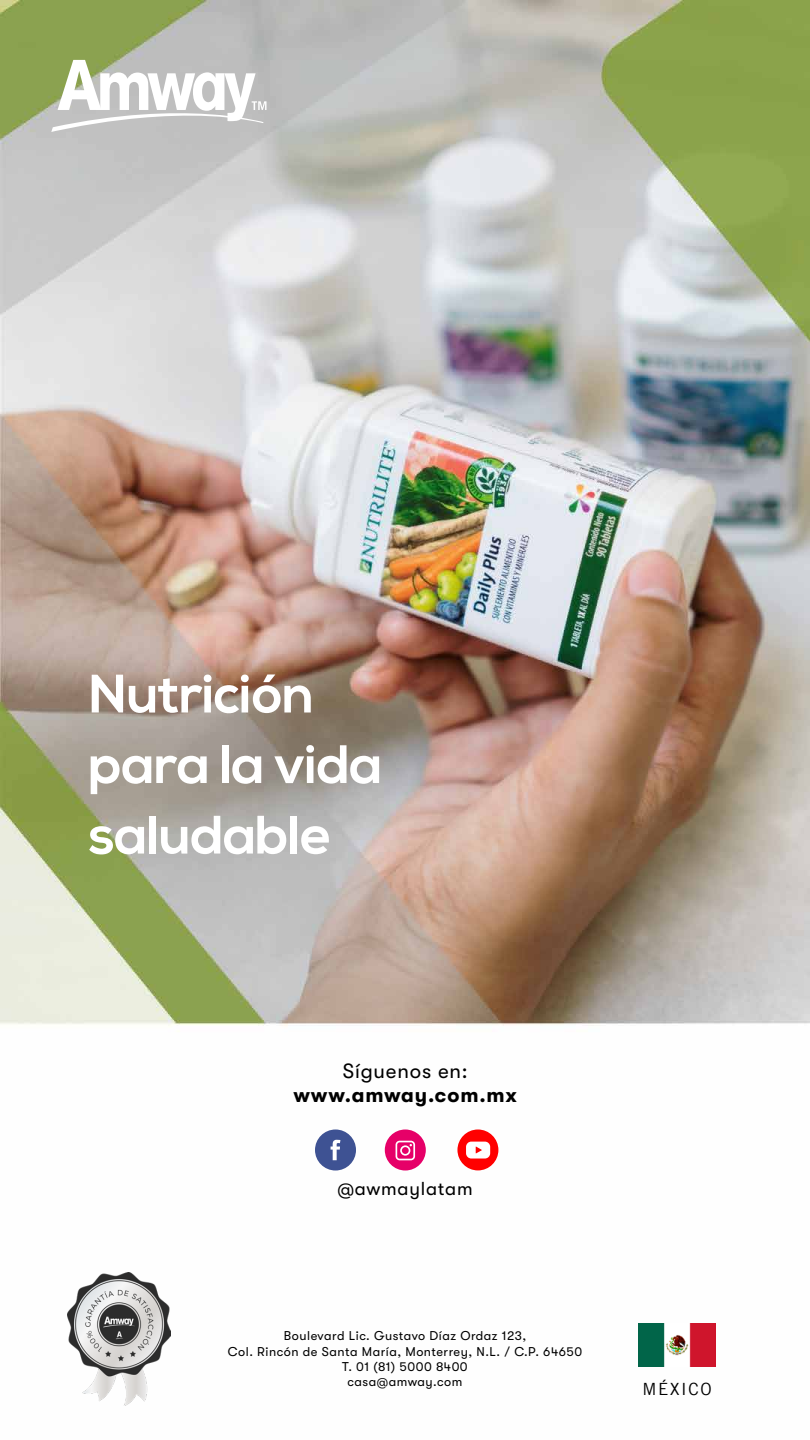
<style>
.page{position:relative;width:810px;height:1440px;background:#fff}
.page>*{position:absolute;margin:0;border:0;box-sizing:border-box;transform-origin:0 0}
.t1{font:700 54px/70.5px "Nexa";letter-spacing:-.01em;color:#fff}
.t2{font:700 20.48px "GT Walsheim";letter-spacing:.04em;color:#000}
.t3{font:20.48px "GT Walsheim";letter-spacing:.04em;color:#000}
.t4{font:18.75px "GT Walsheim";letter-spacing:.04em;color:#000}
.t5{font:16.88px "Trade Gothic LT";letter-spacing:.1em;color:#000}
.t6{font:12.75px/15.3px "GT Walsheim";letter-spacing:.04em;color:#000;text-align:center}
</style>
<div class="page">
<img style="left:0;top:0;width:810px;height:1406px">
<img style="left:67px;top:1273px;width:103px;height:132px">
<img style="left:639px;top:1323px;width:77px;height:44px">
<svg style="left:51px;top:60px;width:216px;height:72px"></svg>
<div style="left:457px;top:1130px;width:41px;height:40px;background:#f00;border-radius:50%"></div>
<svg style="left:466px;top:1142px;width:24px;height:17px"></svg>
<div style="left:315px;top:1129px;width:41px;height:42px;background:#3e5293;border-radius:50%"></div>
<svg style="left:331px;top:1140px;width:9px;height:20px"></svg>
<div style="left:385px;top:1129px;width:41px;height:42px;background:#e60068;border-radius:50%"></div>
<svg style="left:396px;top:1141px;width:19px;height:19px"></svg>
<h1 class="t1" style="left:88px;top:661px;width:296px">Nutrición para la vida saludable</h1>
<h2 class="t3" style="left:343px;top:1059px;width:127px">Síguenos en:</h2>
<h2 class="t2" style="left:293px;top:1084px;width:225px">www.amway.com.mx</h2>
<h3 class="t4" style="left:337px;top:1178px;width:137px">@awmaylatam</h3>
<p class="t6" style="left:228px;top:1329px;width:356px">Boulevard Lic. Gustavo Díaz Ordaz 123,<br>Col. Rincón de Santa María, Monterrey, N.L. / C.P. 64650<br>T. 01 (81) 5000 8400<br>casa@amway.com</p>
<h3 class="t5" style="left:642px;top:1379px;width:71px">MÉXICO</h3>
</div>
